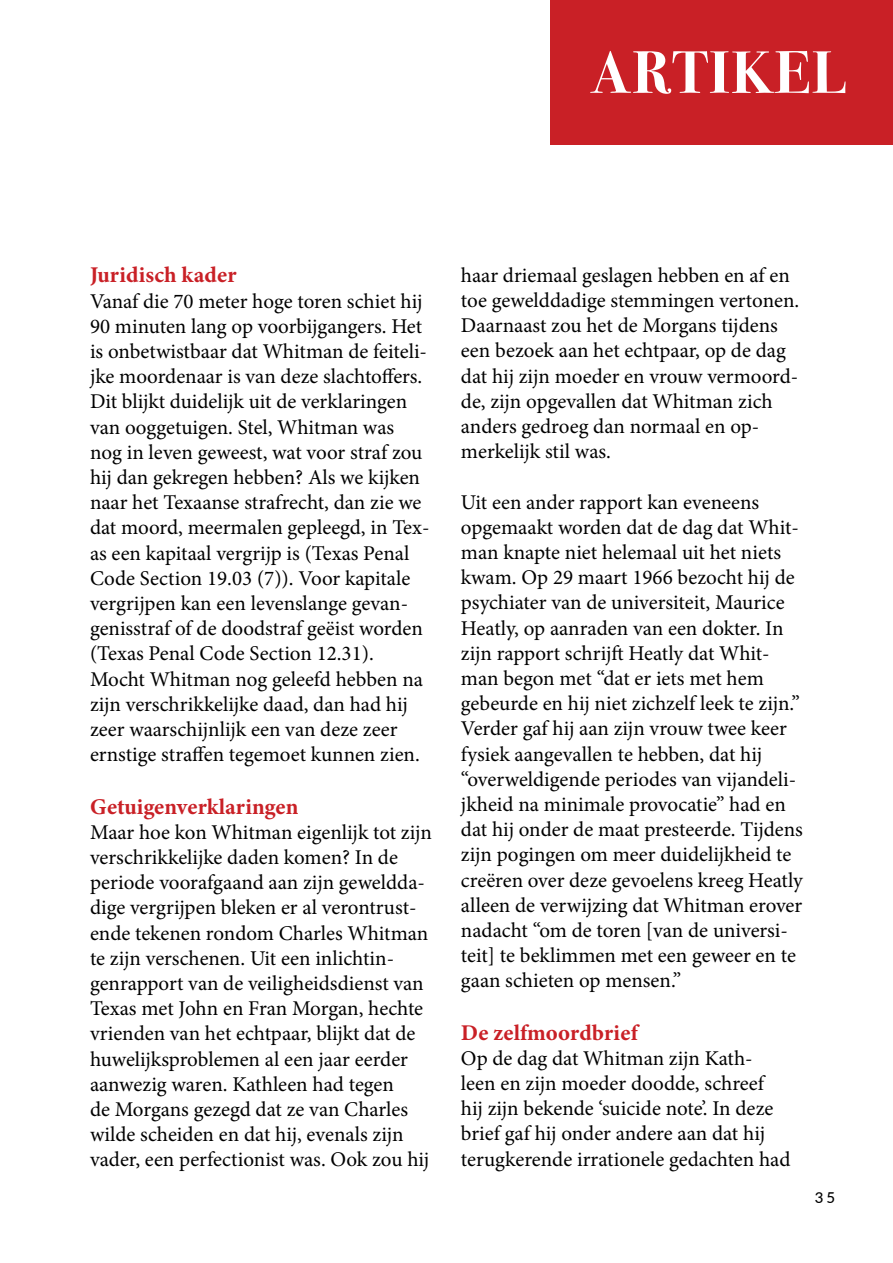
<style>
.page{position:relative;width:893px;height:1263px;background:#fff}
.page>*{position:absolute;margin:0;border:0;box-sizing:border-box;transform-origin:0 0}
.Paragraph_Style_2{font:700 60px "Bodoni Svty Two ITCTT";letter-spacing:.03em;color:#fff}
.koppiee{font:22.5px "Minion Variable Concept";letter-spacing:.025em;color:#c92026}
.hoofdtekst{font:21px/25.2px "Minion Pro";color:#000}
.t1{font:500 15px "Lato";color:#000}
</style>
<div class="page">
<div style="left:551px;top:0;width:342px;height:145px;background:#c92026"></div>
<p class="Paragraph_Style_2" style="left:590px;top:23px;width:257px">ARTIKEL</p>
<p class="koppiee" style="left:90px;top:259px;width:147px">Juridisch kader</p>
<p class="hoofdtekst" style="left:90px;top:288px;width:341px">Vanaf die 70 meter hoge toren schiet hij 90 minuten lang op voorbijgangers. Het is onbetwistbaar dat Whitman de feiteli&shy;jke moordenaar is van deze slachtoffers.<br>Dit blijkt duidelijk uit de verklaringen van ooggetuigen. Stel, Whitman was nog in leven geweest, wat voor straf zou hij dan gekregen hebben? Als we kijken naar het Texaanse strafrecht, dan zie we dat moord, meermalen gepleegd, in Tex&shy;as een kapitaal vergrijp is (Texas Penal Code Section 19.03 (7)). Voor kapitale vergrijpen kan een levenslange gevan&shy;genisstraf of de doodstraf geëist worden (Texas Penal Code Section 12.31).<br>Mocht Whitman nog geleefd hebben na zijn verschrikkelijke daad, dan had hij zeer waarschijnlijk een van deze zeer ernstige straffen tegemoet kunnen zien.</p>
<p class="koppiee" style="left:90px;top:790px;width:210px">Getuigenverklaringen</p>
<p class="hoofdtekst" style="left:90px;top:819px;width:344px">Maar hoe kon Whitman eigenlijk tot zijn verschrikkelijke daden komen? In de periode voorafgaand aan zijn geweldda&shy;dige vergrijpen bleken er al verontrust&shy;ende tekenen rondom Charles Whitman te zijn verschenen. Uit een inlichtin&shy;genrapport van de veiligheidsdienst van Texas met John en Fran Morgan, hechte vrienden van het echtpaar, blijkt dat de huwelijksproblemen al een jaar eerder aanwezig waren. Kathleen had tegen<br>de Morgans gezegd dat ze van Charles wilde scheiden en dat hij, evenals zijn vader, een perfectionist was. Ook zou hij</p>
<p class="hoofdtekst" style="left:461px;top:262px;width:340px">haar driemaal geslagen hebben en af en toe gewelddadige stemmingen vertonen.<br>Daarnaast zou het de Morgans tijdens een bezoek aan het echtpaar, op de dag dat hij zijn moeder en vrouw vermoord&shy;de, zijn opgevallen dat Whitman zich anders gedroeg dan normaal en op&shy;merkelijk stil was.</p>
<p class="hoofdtekst" style="left:461px;top:489px;width:343px">Uit een ander rapport kan eveneens opgemaakt worden dat de dag dat Whit&shy;man knapte niet helemaal uit het niets kwam. Op 29 maart 1966 bezocht hij de psychiater van de universiteit, Maurice Heatly, op aanraden van een dokter. In zijn rapport schrijft Heatly dat Whit&shy;man begon met “dat er iets met hem gebeurde en hij niet zichzelf leek te zijn.” Verder gaf hij aan zijn vrouw twee keer fysiek aangevallen te hebben, dat hij “overweldigende periodes van vijandeli&shy;jkheid na minimale provocatie” had en dat hij onder de maat presteerde. Tijdens zijn pogingen om meer duidelijkheid te creëren over deze gevoelens kreeg Heatly alleen de verwijzing dat Whitman erover nadacht “om de toren [van de universi&shy;teit] te beklimmen met een geweer en te gaan schieten op mensen.”</p>
<p class="koppiee" style="left:461px;top:1017px;width:178px">De zelfmoordbrief</p>
<p class="hoofdtekst" style="left:461px;top:1045px;width:331px">Op de dag dat Whitman zijn Kath&shy;leen en zijn moeder doodde, schreef hij zijn bekende ‘suicide note’. In deze brief gaf hij onder andere aan dat hij terugkerende irrationele gedachten had</p>
<p class="t1" style="left:815px;top:1186px;width:22px">35</p>
</div>
